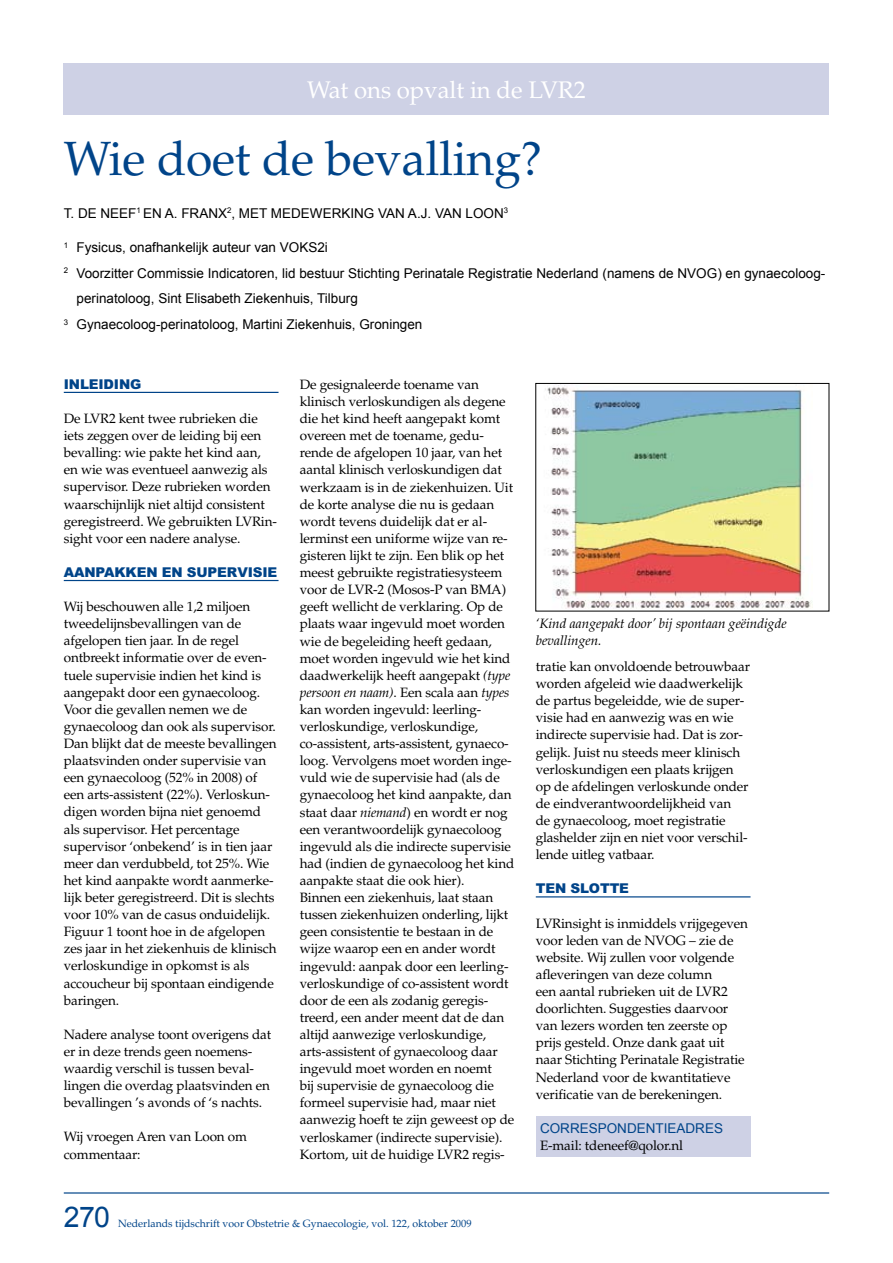
<style>
.page{position:relative;width:893px;height:1263px;background:#fff}
.page>*{position:absolute;margin:0;border:0;box-sizing:border-box;transform-origin:0 0}
.t1{font:48px "Palatino";letter-spacing:-.005em;color:#004489}
.t2{font:28.5px "Arial";color:#004489}
.t3{font:24px "Palatino";letter-spacing:-.005em;color:#fff}
.t4{font:13.5px/17.1px "Palatino";letter-spacing:-.01em;color:#000}
.t5{font:13.5px "Arial";color:#000}
.t6{font:italic 13.5px/17.1px "Palatino";color:#000}
.t7{font:900 13.5px "Arial";letter-spacing:-.01em;color:#004489}
.t8{font:13.5px "Arial";color:#004489}
.t9{font:10.5px "Palatino";color:#004489}
.s1{font-style:italic}
</style>
<div class="page">
<hr style="left:64px;top:1192px;width:765px;height:1px;background:#004489">
<hr style="left:536px;top:896px;width:214px;height:1px;background:#004489">
<hr style="left:64px;top:392px;width:215px;height:1px;background:#004489">
<hr style="left:64px;top:580px;width:215px;height:1px;background:#004489">
<div style="left:64px;top:64px;width:765px;height:51px;background:#ced1e5"></div>
<img style="left:545px;top:385px;width:267px;height:224px">
<div style="left:536px;top:1116px;width:214px;height:41px;background:#ced1e5"></div>
<h3 class="t3" style="left:307px;top:76px;width:280px">Wat ons opvalt in de LVR2</h3>
<h1 class="t1" style="left:64px;top:131px;width:480px">Wie doet de bevalling?</h1>
<p class="t5" style="left:64px;top:205px;width:56px">T. de Neef</p>
<p class="t5" style="left:137px;top:205px;width:63px"><sup>1</sup> en A. Fran</p>
<p class="t5" style="left:218px;top:205px;width:31px">x<sup>2</sup>, met</p>
<p class="t5" style="left:271px;top:205px;width:11px">medewerking</p>
<p class="t5" style="left:378px;top:205px;width:10px">van</p>
<p class="t5" style="left:408px;top:205px;width:102px">A.J. VAN LOON<sup>3</sup></p>
<p class="t5" style="left:64px;top:240px;width:266px"><sup>1</sup> Fysicus, onafhankelijk auteur van VOKS2i</p>
<p class="t5" style="left:64px;top:265px;width:763px"><sup>2</sup> Voorzitter Commissie Indicatoren, lid bestuur Stichting Perinatale Registratie Nederland (namens de NVOG) en gynaecoloog-</p>
<p class="t5" style="left:77px;top:291px;width:283px">perinatoloog, Sint Elisabeth Ziekenhuis, Tilburg</p>
<p class="t5" style="left:64px;top:317px;width:360px"><sup>3</sup> Gynaecoloog-perinatoloog, Martini Ziekenhuis, Groningen</p>
<p class="t7" style="left:64px;top:375px;width:79px">INLEIDING</p>
<p class="t4" style="left:64px;top:410px;width:215px">De LVR2 kent twee rubrieken die iets zeggen over de leiding bij een bevalling: wie pakte het kind aan, en wie was eventueel aanwezig als supervisor. Deze rubrieken worden waarschijnlijk niet altijd consistent geregistreerd. We gebruikten LVRin&shy;sight voor een nadere analyse.</p>
<p class="t7" style="left:64px;top:564px;width:215px">AANPAKKEN EN SUPERVISIE</p>
<p class="t4" style="left:64px;top:598px;width:214px">Wij beschouwen alle 1,2 miljoen tweedelijnsbevallingen van de afgelopen tien jaar. In de regel ontbreekt informatie over de even&shy;tuele supervisie indien het kind is aangepakt door een gynaecoloog.<br>Voor die gevallen nemen we de gynaecoloog dan ook als supervisor.<br>Dan blijkt dat de meeste bevallingen plaatsvinden onder supervisie van een gynaecoloog (52% in 2008) of een arts-assistent (22%). Verloskun&shy;digen worden bijna niet genoemd als supervisor. Het percentage supervisor ‘onbekend’ is in tien jaar meer dan verdubbeld, tot 25%. Wie het kind aanpakte wordt aanmerke&shy;lijk beter geregistreerd. Dit is slechts voor 10% van de casus onduidelijk.<br>Figuur 1 toont hoe in de afgelopen zes jaar in het ziekenhuis de klinisch verloskundige in opkomst is als accoucheur bij spontaan eindigende baringen.</p>
<p class="t4" style="left:64px;top:1026px;width:209px">Nadere analyse toont overigens dat er in deze trends geen noemens&shy;waardig verschil is tussen beval&shy;lingen die overdag plaatsvinden en bevallingen ’s avonds of ‘s nachts.</p>
<p class="t4" style="left:64px;top:1128px;width:185px">Wij vroegen Aren van Loon om commentaar:</p>
<p class="t4" style="left:300px;top:376px;width:216px">De gesignaleerde toename van klinisch verloskundigen als degene die het kind heeft aangepakt komt overeen met de toename, gedu&shy;rende de afgelopen 10 jaar, van het aantal klinisch verloskundigen dat werkzaam is in de ziekenhuizen. Uit de korte analyse die nu is gedaan wordt tevens duidelijk dat er al&shy;lerminst een uniforme wijze van re&shy;gisteren lijkt te zijn. Een blik op het meest gebruikte registratiesysteem voor de LVR-2 (Mosos-P van BMA) geeft wellicht de verklaring. Op de plaats waar ingevuld moet worden wie de begeleiding heeft gedaan, moet worden ingevuld wie het kind daadwerkelijk heeft aangepakt <span class="s1">(type persoon en naam)</span>. Een scala aan <span class="s1">types </span>kan worden ingevuld: leerling&shy;verloskundige, verloskundige, co-assistent, arts-assistent, gynaeco&shy;loog. Vervolgens moet worden inge&shy;vuld wie de supervisie had (als de gynaecoloog het kind aanpakte, dan staat daar <span class="s1">niemand</span>) en wordt er nog een verantwoordelijk gynaecoloog ingevuld als die indirecte supervisie had (indien de gynaecoloog het kind aanpakte staat die ook hier).<br>Binnen een ziekenhuis, laat staan tussen ziekenhuizen onderling, lijkt geen consistentie te bestaan in de wijze waarop een en ander wordt ingevuld: aanpak door een leerling&shy;verloskundige of co-assistent wordt door de een als zodanig geregis&shy;treerd, een ander meent dat de dan altijd aanwezige verloskundige, arts-assistent of gynaecoloog daar ingevuld moet worden en noemt<br>bij supervisie de gynaecoloog die formeel supervisie had, maar niet aanwezig hoeft te zijn geweest op de verloskamer (indirecte supervisie).<br>Kortom, uit de huidige LVR2 regis-</p>
<h2 class="t2" style="left:64px;top:1201px;width:48px">270</h2>
<p class="t9" style="left:118px;top:1217px;width:355px">Nederlands tijdschrift voor Obstetrie &amp; Gynaecologie, vol. 122, oktober 2009</p>
<p class="t6" style="left:536px;top:615px;width:252px">‘Kind aangepakt door’ bij spontaan geëindigde bevallingen.</p>
<p class="t4" style="left:536px;top:658px;width:216px">tratie kan onvoldoende betrouwbaar worden afgeleid wie daadwerkelijk de partus begeleidde, wie de super&shy;visie had en aanwezig was en wie indirecte supervisie had. Dat is zor&shy;gelijk. Juist nu steeds meer klinisch verloskundigen een plaats krijgen op de afdelingen verloskunde onder de eindverantwoordelijkheid van<br>de gynaecoloog, moet registratie glashelder zijn en niet voor verschil&shy;lende uitleg vatbaar.</p>
<p class="t7" style="left:536px;top:880px;width:95px">TEN SLOTTE</p>
<p class="t4" style="left:536px;top:915px;width:214px">LVRinsight is inmiddels vrijgegeven voor leden van de NVOG – zie de website. Wij zullen voor volgende afleveringen van deze column<br>een aantal rubrieken uit de LVR2 doorlichten. Suggesties daarvoor van lezers worden ten zeerste op prijs gesteld. Onze dank gaat uit naar Stichting Perinatale Registratie Nederland voor de kwantitatieve verificatie van de berekeningen.</p>
<p class="t8" style="left:540px;top:1120px;width:20px">Correspondentieadres</p>
<p class="t4" style="left:540px;top:1137px;width:145px">E-mail: tdeneef@qolor.nl</p>
</div>
